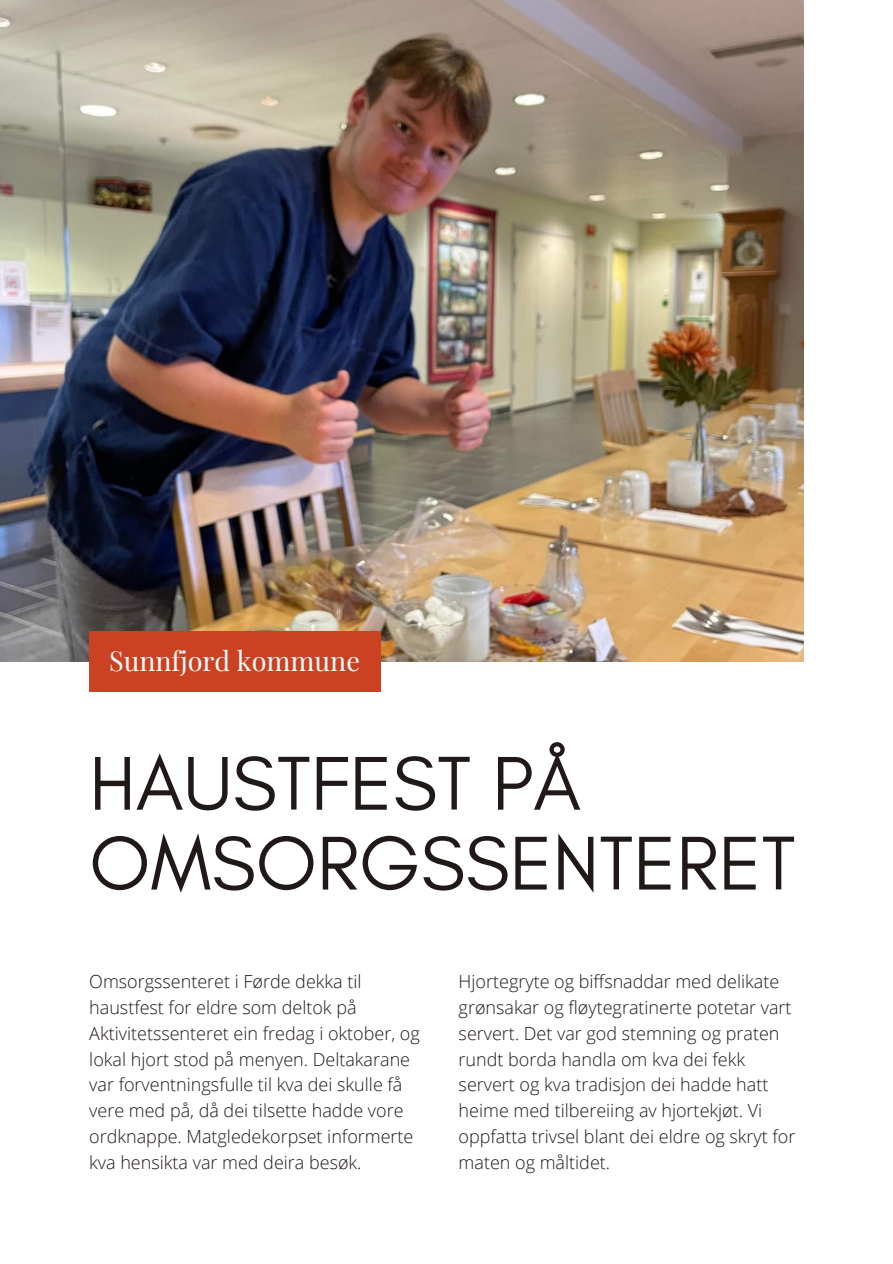
<style>
.page{position:relative;width:893px;height:1264px;background:#fff}
.page>*{position:absolute;margin:0;border:0;box-sizing:border-box;transform-origin:0 0}
.t1{font:77.55px/79.8px "Glacial Indifference";color:#201917}
.t2{font:27px "Playfair Display";color:#fff}
.t3{font:300 18px/25.8px "Open Sans";color:#201917}
</style>
<div class="page">
<img style="left:0;top:0;width:803px;height:661px">
<div style="left:89px;top:631px;width:291px;height:61px;background:#cb4222"></div>
<p class="t2" style="left:109px;top:642px;width:252px">Sunnfjord kommune</p>
<p class="t1" style="left:89px;top:742px;width:707px">HAUSTFEST PÅ<br>OMSORGSSENTERET</p>
<p class="t3" style="left:89px;top:968px;width:332px">Omsorgssenteret i Førde dekka til haustfest for eldre som deltok på Aktivitetssenteret ein fredag i oktober, og lokal hjort stod på menyen. Deltakarane var forventningsfulle til kva dei skulle få vere med på, då dei tilsette hadde vore ordknappe. Matgledekorpset informerte kva hensikta var med deira besøk.</p>
<p class="t3" style="left:458px;top:968px;width:338px">Hjortegryte og biffsnaddar med delikate grønsakar og fløytegratinerte potetar vart servert. Det var god stemning og praten rundt borda handla om kva dei fekk servert og kva tradisjon dei hadde hatt heime med tilbereiing av hjortekjøt. Vi oppfatta trivsel blant dei eldre og skryt for maten og måltidet.</p>
</div>
